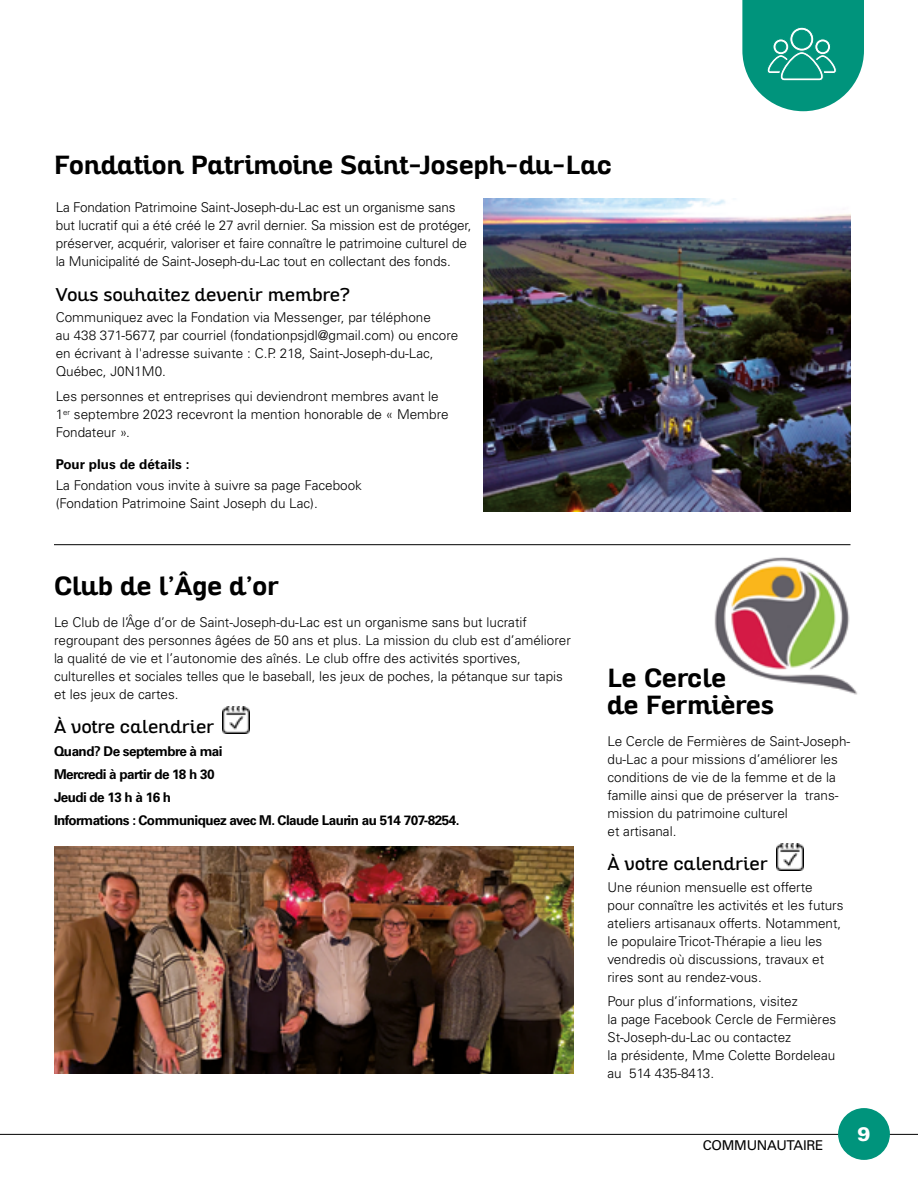
<style>
.page{position:relative;width:918px;height:1188px;background:#fff}
.page>*{position:absolute;margin:0;border:0;box-sizing:border-box;transform-origin:0 0}
.t1{font:700 25.5px/27px "Altair";letter-spacing:.02em;color:#000}
.t2{font:900 19.5px "Univers LT Std";color:#fff}
.t3{font:18px "Altair";letter-spacing:.02em;color:#000}
.t4{font:300 13.5px/18px "Univers LT Std";color:#000}
.t5{font:700 13.5px/23px "Univers LT Std";letter-spacing:-.04em;color:#000}
.t6{font:700 13.5px "Univers LT Std";color:#000}
.t7{font:13.5px "Univers LT Std";letter-spacing:-.02em;color:#000}
</style>
<div class="page">
<img style="left:714px;top:557px;width:144px;height:138px">
<hr style="left:0;top:1134px;width:918px;height:1px;background:#000">
<div style="left:838px;top:1108px;width:52px;height:52px;background:#00947c;border-radius:50%"></div>
<img style="left:484px;top:199px;width:366px;height:313px">
<svg style="left:742px;top:0;width:122px;height:111px;background:#29a591"></svg>
<img style="left:54px;top:847px;width:520px;height:227px">
<hr style="left:54px;top:544px;width:796px;height:1px;background:#000">
<img style="left:222px;top:706px;width:28px;height:28px">
<img style="left:777px;top:843px;width:27px;height:28px">
<h1 class="t1" style="left:54px;top:152px;width:559px">Fondation Patrimoine Saint-Joseph-du-Lac</h1>
<p class="t4" style="left:56px;top:199px;width:417px">La Fondation Patrimoine Saint-Joseph-du-Lac est un organisme sans but lucratif qui a été créé le 27 avril dernier. Sa mission est de protéger, préserver, acquérir, valoriser et faire connaître le patrimoine culturel de la Municipalité de Saint-Joseph-du-Lac tout en collectant des fonds.</p>
<h3 class="t3" style="left:56px;top:283px;width:295px">Vous souhaitez devenir membre?</h3>
<p class="t4" style="left:56px;top:309px;width:404px">Communiquez avec la Fondation via Messenger, par téléphone<br>au 438 371-5677, par courriel (fondationpsjdl@gmail.com) ou encore en écrivant à l'adresse suivante : C.P. 218, Saint-Joseph-du-Lac, Québec, J0N1M0.</p>
<p class="t4" style="left:56px;top:387px;width:395px">Les personnes et entreprises qui deviendront membres avant le<br>1<sup>er</sup> septembre 2023 recevront la mention honorable de « Membre<br>Fondateur ».</p>
<p class="t6" style="left:56px;top:456px;width:135px">Pour plus de détails :</p>
<p class="t4" style="left:56px;top:476px;width:308px">La Fondation vous invite à suivre sa page Facebook (Fondation Patrimoine Saint Joseph du Lac).</p>
<h1 class="t1" style="left:54px;top:573px;width:227px">Club de l’Âge d’or</h1>
<p class="t4" style="left:54px;top:613px;width:518px">Le Club de l’Âge d’or de Saint-Joseph-du-Lac est un organisme sans but lucratif regroupant des personnes âgées de 50 ans et plus. La mission du club est d’améliorer la qualité de vie et l’autonomie des aînés. Le club offre des activités sportives, culturelles et sociales telles que le baseball, les jeux de poches, la pétanque sur tapis et les jeux de cartes.</p>
<h3 class="t3" style="left:54px;top:716px;width:162px">À votre calendrier</h3>
<p class="t5" style="left:54px;top:740px;width:407px">Quand? De septembre à mai<br>Mercredi à partir de 18 h 30<br>Jeudi de 13 h à 16 h<br>Informations : Communiquez avec M. Claude Laurin au 514 707-8254.</p>
<h1 class="t1" style="left:608px;top:665px;width:168px">Le Cercle<br>de Fermières</h1>
<p class="t4" style="left:608px;top:732px;width:244px">Le Cercle de Fermières de Saint-Joseph&shy;du-Lac a pour missions d’améliorer les conditions de vie de la femme et de la famille ainsi que de préserver la trans&shy;mission du patrimoine culturel<br>et artisanal.</p>
<h3 class="t3" style="left:608px;top:852px;width:162px">À votre calendrier</h3>
<p class="t4" style="left:608px;top:878px;width:237px">Une réunion mensuelle est offerte<br>pour connaître les activités et les futurs ateliers artisanaux offerts. Notamment, le populaire Tricot-Thérapie a lieu les vendredis où discussions, travaux et rires sont au rendez-vous.</p>
<p class="t4" style="left:608px;top:993px;width:230px">Pour plus d’informations, visitez<br>la page Facebook Cercle de Fermières<br>St-Joseph-du-Lac ou contactez<br>la présidente, Mme Colette Bordeleau au 514 435-8413.</p>
<p class="t7" style="left:703px;top:1137px;width:122px">COMMUNAUTAIRE</p>
<h2 class="t2" style="left:857px;top:1122px;width:15px">9</h2>
</div>
